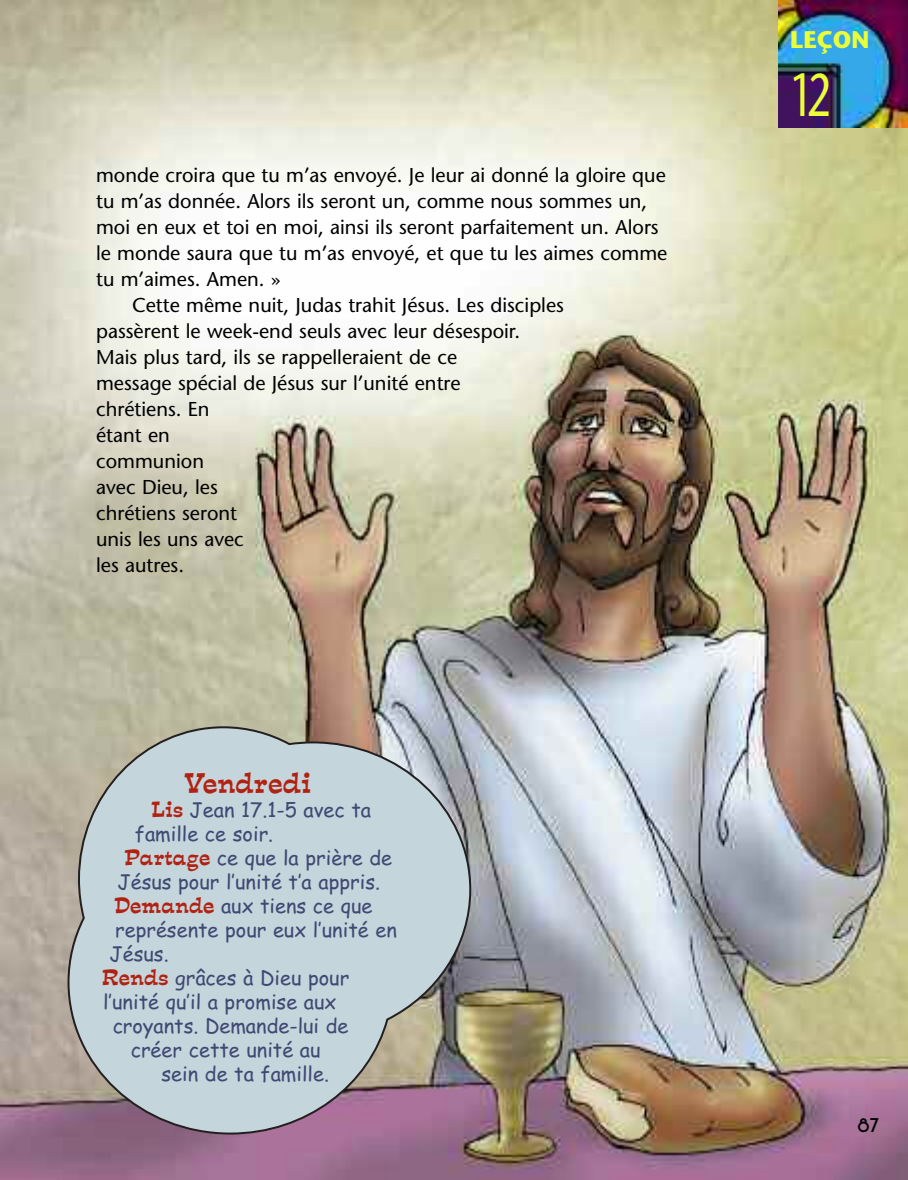
<style>
.page{position:relative;width:908px;height:1180px;background:#fff}
.page>*{position:absolute;margin:0;border:0;box-sizing:border-box;transform-origin:0 0}
.t1{font:60px "Stone Sans";color:#ebff38;scale:.7 1}
.t2{font:26px "Estro Font";color:#b22213}
.t3{font:700 24px "Stone Sans";color:#ebff38}
.t4{font:20px "Stone Sans";color:#000}
.t5{font:20px "Comic Sans MS";color:#414873}
.t6{font:700 20px "New Garden";color:#000}
.s1{font-family:"Estro Font";color:#b22213}
</style>
<div class="page">
<img style="left:0;top:0;width:907px;height:1179px">
<svg style="left:66px;top:725px;width:406px;height:410px;background:#bac3c8"></svg>
<img style="left:777px;top:0;width:130px;height:128px">
<p class="t4" style="left:96px;top:167px;width:571px">monde croira que tu m’as envoyé. Je leur ai donné la gloire que</p>
<p class="t4" style="left:96px;top:193px;width:552px">tu m’as donnée. Alors ils seront un, comme nous sommes un,</p>
<p class="t4" style="left:96px;top:219px;width:564px">moi en eux et toi en moi, ainsi ils seront parfaitement un. Alors</p>
<p class="t4" style="left:96px;top:245px;width:572px">le monde saura que tu m’as envoyé, et que tu les aimes comme</p>
<p class="t4" style="left:96px;top:271px;width:186px">tu m’aimes. Amen. »</p>
<p class="t4" style="left:132px;top:297px;width:433px">Cette même nuit, Judas trahit Jésus. Les disciples</p>
<p class="t4" style="left:96px;top:323px;width:425px">passèrent le week-end seuls avec leur désespoir.</p>
<p class="t4" style="left:96px;top:349px;width:362px">Mais plus tard, ils se rappelleraient de ce</p>
<p class="t4" style="left:96px;top:375px;width:366px">message spécial de Jésus sur l’unité entre</p>
<p class="t4" style="left:96px;top:401px;width:115px">chrétiens. En</p>
<p class="t4" style="left:96px;top:427px;width:75px">étant en</p>
<p class="t4" style="left:96px;top:453px;width:109px">communion</p>
<p class="t4" style="left:96px;top:479px;width:123px">avec Dieu, les</p>
<p class="t4" style="left:96px;top:505px;width:142px">chrétiens seront</p>
<p class="t4" style="left:96px;top:531px;width:149px">unis les uns avec</p>
<p class="t4" style="left:96px;top:557px;width:89px">les autres.</p>
<h2 class="t2" style="left:184px;top:768px;width:129px">Vendredi</h2>
<p class="t5" style="left:151px;top:797px;width:221px"><span class="s1">Lis</span> Jean 17.1-5 avec ta</p>
<p class="t5" style="left:135px;top:821px;width:140px">famille ce soir.</p>
<p class="t5" style="left:124px;top:845px;width:269px"><span class="s1">Partage</span> ce que la prière de</p>
<p class="t5" style="left:117px;top:869px;width:264px">Jésus pour l’unité t’a appris.</p>
<p class="t5" style="left:114px;top:893px;width:260px"><span class="s1">Demande</span> aux tiens ce que</p>
<p class="t5" style="left:115px;top:917px;width:283px">représente pour eux l’unité en</p>
<p class="t5" style="left:109px;top:941px;width:61px">Jésus.</p>
<p class="t5" style="left:102px;top:965px;width:248px"><span class="s1">Rends</span> grâces à Dieu pour</p>
<p class="t5" style="left:103px;top:989px;width:235px">l’unité qu’il a promise aux</p>
<p class="t5" style="left:113px;top:1013px;width:237px">croyants. Demande-lui de</p>
<p class="t5" style="left:131px;top:1037px;width:191px">créer cette unité au</p>
<p class="t5" style="left:161px;top:1061px;width:169px">sein de ta famille.</p>
<p class="t3" style="left:789px;top:30px;width:81px">LEÇON</p>
<h1 class="t1" style="left:789px;top:72px;width:60px">12</h1>
<p class="t6" style="left:857px;top:1113px;width:23px">87</p>
</div>
